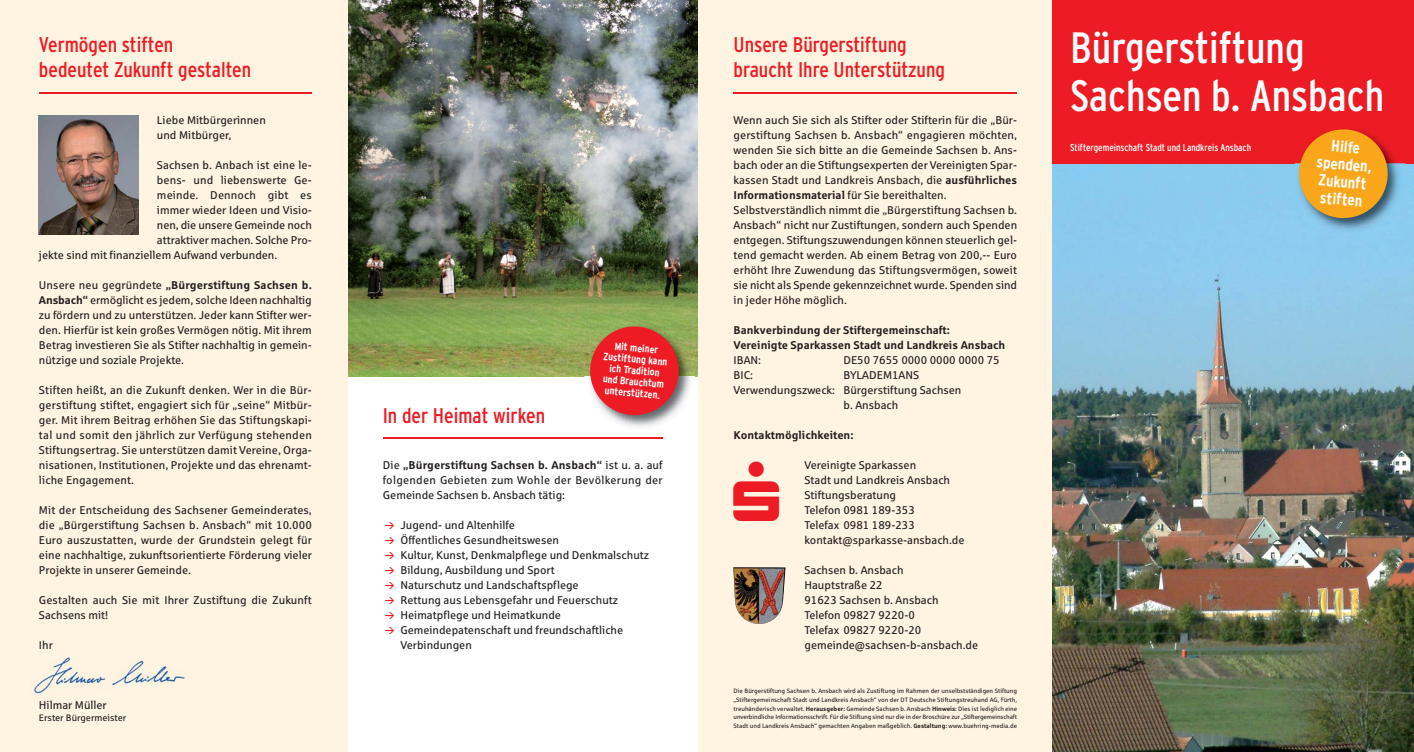
<style>
.page{position:relative;width:1414px;height:752px;background:#fff}
.page>*{position:absolute;margin:0;border:0;box-sizing:border-box;transform-origin:0 0}
.t1{font:condensed 43.75px/47.5px "Interstate";color:#fff}
.t2{font:condensed 21.25px/25px "Interstate";color:#ed1c24}
.t3{font:700 condensed 16.25px/17.5px "Interstate";color:#fff;text-align:center}
.t4{font:11.25px/15px "Sparkasse Rg";color:#231f20}
.t5{font:700 11.25px/15px "Sparkasse Rg";color:#231f20}
.t6{font:700 condensed 10.62px/11.2px "Interstate";color:#fff;text-align:center}
.t7{font:condensed 10px "Interstate";color:#fff}
.t8{font:9.38px "Sparkasse Rg";color:#231f20}
.t9{font:6.25px/8.8px "Sparkasse Rg";color:#231f20;text-align:justify}
.s1{font-weight:700}
</style>
<div class="page">
<img style="left:347px;top:0;width:351px;height:376px">
<div style="left:698px;top:0;width:354px;height:751px;background:#fff4e2"></div>
<hr style="left:383px;top:437px;width:280px;height:2px;background:#ed1c24">
<hr style="left:733px;top:92px;width:284px;height:2px;background:#ed1c24">
<div style="left:0;top:0;width:347px;height:751px;background:#fff4e2"></div>
<hr style="left:39px;top:92px;width:273px;height:2px;background:#ed1c24">
<img style="left:733px;top:567px;width:52px;height:56px">
<img style="left:580px;top:376px;width:115px;height:51px">
<img style="left:584px;top:316px;width:114px;height:60px">
<svg style="left:588px;top:324px;width:93px;height:93px;background:#d84741"></svg>
<img style="left:39px;top:115px;width:99px;height:119px">
<img style="left:32px;top:651px;width:153px;height:43px">
<img style="left:1052px;top:163px;width:362px;height:588px">
<div style="left:1052px;top:0;width:362px;height:163px;background:#ed1c24"></div>
<img style="left:1289px;top:163px;width:116px;height:76px">
<img style="left:1389px;top:151px;width:7px;height:12px">
<svg style="left:1297px;top:129px;width:92px;height:91px;background:#e29332"></svg>
<h2 class="t2" style="left:39px;top:34px;width:214px">Vermögen stiften<br>bedeutet Zukunft gestalten</h2>
<p class="t4" style="left:157px;top:113px;width:110px">Liebe Mitbürgerinnen und Mitbürger,</p>
<p class="t4" style="left:157px;top:158px;width:156px">Sachsen b. Anbach ist eine le-</p>
<p class="t4" style="left:157px;top:173px;width:156px">bens- und liebenswerte Ge-</p>
<p class="t4" style="left:157px;top:188px;width:156px">meinde. Dennoch gibt es</p>
<p class="t4" style="left:157px;top:203px;width:156px">immer wieder Ideen und Visio-</p>
<p class="t4" style="left:157px;top:218px;width:156px">nen, die unsere Gemeinde noch</p>
<p class="t4" style="left:157px;top:233px;width:156px">attraktiver machen. Solche Pro-</p>
<p class="t4" style="left:39px;top:248px;width:240px">jekte sind mit finanziellem Aufwand verbunden.</p>
<p class="t4" style="left:39px;top:278px;width:274px;text-align:justify">Unsere neu gegründete <span class="s1">„Bürgerstiftung Sachsen b.<br>Ansbach“</span> ermöglicht es jedem, solche Ideen nachhaltig zu fördern und zu unterstützen. Jeder kann Stifter wer&shy;den. Hierfür ist kein großes Vermögen nötig. Mit ihrem Betrag investieren Sie als Stifter nachhaltig in gemein&shy;nützige und soziale Projekte.</p>
<p class="t4" style="left:39px;top:383px;width:274px;text-align:justify">Stiften heißt, an die Zukunft denken. Wer in die Bür&shy;gerstiftung stiftet, engagiert sich für „seine“ Mitbür&shy;ger. Mit ihrem Beitrag erhöhen Sie das Stiftungskapi&shy;tal und somit den jährlich zur Verfügung stehenden Stiftungsertrag. Sie unterstützen damit Vereine, Orga&shy;nisationen, Institutionen, Projekte und das ehrenamt&shy;liche Engagement.</p>
<p class="t4" style="left:39px;top:503px;width:274px;text-align:justify">Mit der Entscheidung des Sachsener Gemeinderates, die „Bürgerstiftung Sachsen b. Ansbach“ mit 10.000<br>Euro auszustatten, wurde der Grundstein gelegt für eine nachhaltige, zukunftsorientierte Förderung vieler Projekte in unserer Gemeinde.</p>
<p class="t4" style="left:39px;top:593px;width:274px">Gestalten auch Sie mit Ihrer Zustiftung die Zukunft<br>Sachsens mit!</p>
<p class="t4" style="left:39px;top:638px;width:15px">Ihr</p>
<p class="t4" style="left:39px;top:698px;width:69px">Hilmar Müller</p>
<p class="t8" style="left:39px;top:714px;width:89px">Erster Bürgermeister</p>
<p class="t6" style="left:605px;top:340px;width:66px;rotate:5deg">Mit meiner<br>Zustiftung kann ich Tradition und Brauchtum unterstützen.</p>
<h2 class="t2" style="left:383px;top:404px;width:164px">In der Heimat wirken</h2>
<p class="t4" style="left:383px;top:458px;width:282px;text-align:justify">Die <span class="s1">„Bürgerstiftung Sachsen b. Ansbach“</span> ist u. a. auf folgenden Gebieten zum Wohle der Bevölkerung der Gemeinde Sachsen b. Ansbach tätig:</p>
<p class="t4" style="left:400px;top:518px;width:250px">Jugend- und Altenhilfe<br>Öffentliches Gesundheitswesen<br>Kultur, Kunst, Denkmalpflege und Denkmalschutz Bildung, Ausbildung und Sport<br>Naturschutz und Landschaftspflege<br>Rettung aus Lebensgefahr und Feuerschutz Heimatpflege und Heimatkunde Gemeindepatenschaft und freundschaftliche Verbindungen</p>
<h2 class="t2" style="left:733px;top:34px;width:213px">Unsere Bürgerstiftung braucht Ihre Unterstützung</h2>
<p class="t4" style="left:733px;top:113px;width:285px">Wenn auch Sie sich als Stifter oder Stifterin für die „Bür&shy;gerstiftung Sachsen b. Ansbach“ engagieren möchten, wenden Sie sich bitte an die Gemeinde Sachsen b. Ans&shy;bach oder an die Stiftungsexperten der Vereinigten Spar&shy;kassen Stadt und Landkreis Ansbach, die <span class="s1">ausführliches Informationsmaterial</span> für Sie bereithalten.<br>Selbstverständlich nimmt die „Bürgerstiftung Sachsen b.<br>Ansbach“ nicht nur Zustiftungen, sondern auch Spenden entgegen. Stiftungszuwendungen können steuerlich gel&shy;tend gemacht werden. Ab einem Betrag von 200,-- Euro erhöht Ihre Zuwendung das Stiftungsvermögen, soweit sie nicht als Spende gekennzeichnet wurde. Spenden sind in jeder Höhe möglich.</p>
<p class="t5" style="left:733px;top:323px;width:273px">Bankverbindung der Stiftergemeinschaft:<br>Vereinigte Sparkassen Stadt und Landkreis Ansbach</p>
<p class="t4" style="left:733px;top:353px;width:29px">IBAN:</p>
<p class="t4" style="left:843px;top:353px;width:158px">DE50 7655 0000 0000 0000 75</p>
<p class="t4" style="left:733px;top:368px;width:21px">BIC:</p>
<p class="t4" style="left:843px;top:368px;width:77px">BYLADEM1ANS</p>
<p class="t4" style="left:733px;top:383px;width:229px">Verwendungszweck: Bürgerstiftung Sachsen</p>
<p class="t4" style="left:843px;top:398px;width:56px">b. Ansbach</p>
<p class="t5" style="left:733px;top:428px;width:121px">Kontaktmöglichkeiten:</p>
<p class="t4" style="left:804px;top:458px;width:162px">Vereinigte Sparkassen<br>Stadt und Landkreis Ansbach<br>Stiftungsberatung<br>Telefon 0981 189-353<br>Telefax 0981 189-233 kontakt@sparkasse-ansbach.de</p>
<p class="t4" style="left:804px;top:563px;width:175px">Sachsen b. Ansbach<br>Hauptstraße 22<br>91623 Sachsen b. Ansbach<br>Telefon 09827 9220-0<br>Telefax 09827 9220-20 gemeinde@sachsen-b-ansbach.de</p>
<p class="t9" style="left:733px;top:686px;width:285px">Die Bürgerstiftung Sachsen b. Ansbach wird als Zustiftung im Rahmen der unselbstständigen Stiftung „Stiftergemeinschaft Stadt und Landkreis Ansbach“ von der DT Deutsche Stiftungstreuhand AG, Fürth, treuhänderisch verwaltet. <span class="s1">Herausgeber:</span> Gemeinde Sachsen b. Ansbach <span class="s1">Hinweis:</span> Dies ist lediglich eine unverbindliche Informationsschrift. Für die Stiftung sind nur die in der Broschüre zur „Stiftergemeinschaft Stadt und Landkreis Ansbach“ gemachten Angaben maßgeblich. <span class="s1">Gestaltung:</span> www.buehring-media.de</p>
<h1 class="t1" style="left:1070px;top:28px;width:316px">Bürgerstiftung<br>Sachsen b. Ansbach</h1>
<h3 class="t3" style="left:1319px;top:137px;width:57px;rotate:5deg">Hilfe spenden,<br>Zukunft stiften</h3>
<p class="t7" style="left:1070px;top:144px;width:182px">Stiftergemeinschaft Stadt und Landkreis Ansbach</p>
</div>
